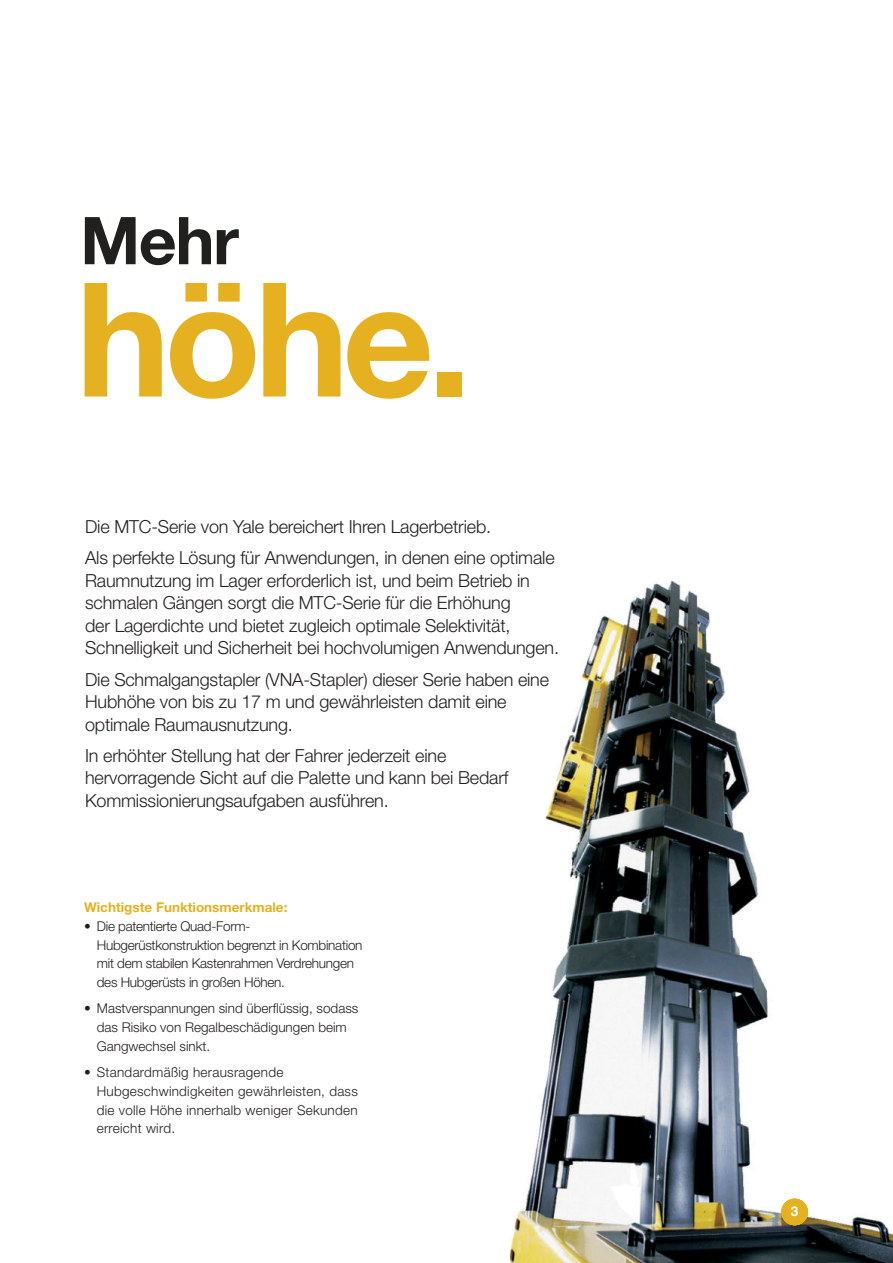
<style>
.page{position:relative;width:893px;height:1263px;background:#fff}
.page>*{position:absolute;margin:0;border:0;box-sizing:border-box;transform-origin:0 0}
.t1{font:700 159px "Helvetica Neue";color:#e6b121}
.t2{font:700 66px "Helvetica Neue";color:#221f1f}
.t3{font:300 18px/22.5px "Helvetica Neue";letter-spacing:-.01em;color:#221f1f}
.t4{font:300 13.5px/18.8px "Helvetica Neue";letter-spacing:-.02em;color:#221f1f}
.t5{font:300 13.5px/18.8px "Helvetica Neue";letter-spacing:.02em;color:#221f1f}
.t6{font:300 13.5px/18.8px "Helvetica Neue";color:#221f1f}
.t7{font:700 13.5px "Helvetica Neue";color:#e6b121}
.t8{font:700 13.5px "Helvetica Neue";color:#fff}
</style>
<div class="page">
<img style="left:510px;top:582px;width:383px;height:681px">
<div style="left:781px;top:1199px;width:27px;height:26px;background:#e6b121;border-radius:50%"></div>
<h2 class="t2" style="left:80px;top:216px;width:160px">Mehr</h2>
<h1 class="t1" style="left:76px;top:280px;width:397px">höhe.</h1>
<p class="t3" style="left:85px;top:513px;width:471px;line-height:31.3px">Die MTC-Serie von Yale bereichert Ihren Lagerbetrieb.<br>Als perfekte Lösung für Anwendungen, in denen eine optimale</p>
<p class="t3" style="left:85px;top:571px;width:475px">Raumnutzung im Lager erforderlich ist, und beim Betrieb in schmalen Gängen sorgt die MTC-Serie für die Erhöhung<br>der Lagerdichte und bietet zugleich optimale Selektivität, Schnelligkeit und Sicherheit bei hochvolumigen Anwendungen.</p>
<p class="t3" style="left:85px;top:670px;width:466px">Die Schmalgangstapler (VNA-Stapler) dieser Serie haben eine<br>Hubhöhe von bis zu 17 m und gewährleisten damit eine optimale Raumausnutzung.</p>
<p class="t3" style="left:85px;top:746px;width:425px">In erhöhter Stellung hat der Fahrer jederzeit eine hervorragende Sicht auf die Palette und kann bei Bedarf<br>Kommissionierungsaufgaben ausführen.</p>
<p class="t7" style="left:84px;top:902px;width:205px">Wichtigste Funktionsmerkmale:</p>
<p class="t4" style="left:97px;top:918px;width:267px;text-indent:-13px">• Die patentierte Quad-Form-Hubgerüstkonstruktion begrenzt in Kombination mit dem stabilen Kastenrahmen Verdrehungen des Hubgerüsts in großen Höhen.</p>
<p class="t6" style="left:97px;top:1000px;width:263px;text-indent:-13px">• Mastverspannungen sind überflüssig, sodass das Risiko von Regalbeschädigungen beim<br>Gangwechsel sinkt.</p>
<p class="t5" style="left:97px;top:1064px;width:263px;text-indent:-13px">• Standardmäßig herausragende Hubgeschwindigkeiten gewährleisten, dass die volle Höhe innerhalb weniger Sekunden erreicht wird.</p>
<p class="t8" style="left:791px;top:1206px;width:9px">73</p>
</div>
